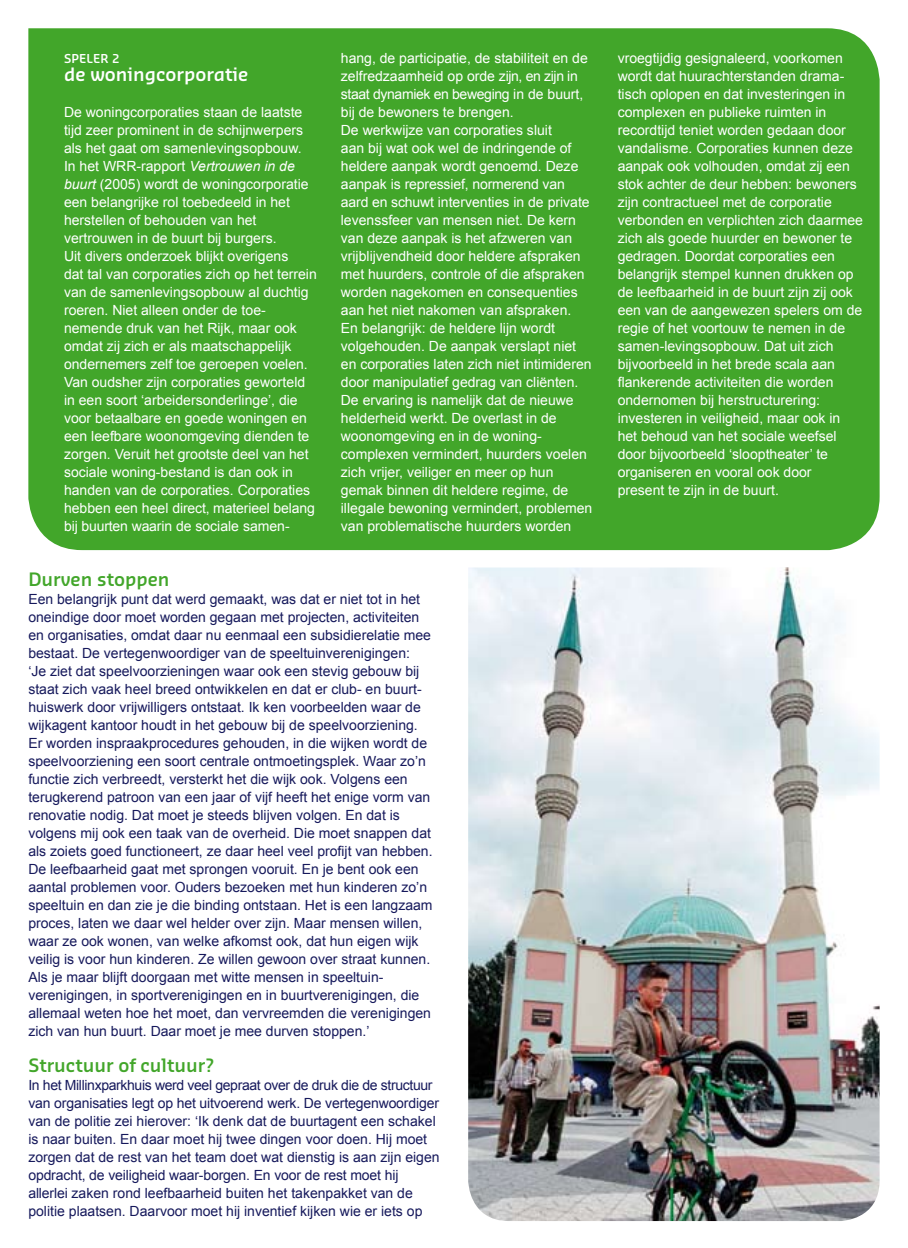
<style>
.page{position:relative;width:908px;height:1248px;background:#fff}
.page>*{position:absolute;margin:0;border:0;box-sizing:border-box;transform-origin:0 0}
.t1{font:600 18px "Sansa";color:#42a62a}
.t2{font:600 18px "Sansa";color:#fff}
.t3{font:14px/18px "Arial";color:#fff}
.t4{font:14px/18px "Arial";color:#16195c}
.t5{font:600 12px "Sansa";color:#fff}
.s1{font-style:italic}
</style>
<div class="page">
<div style="left:28px;top:28px;width:851px;height:522px;background:#42a62a"></div>
<img style="left:468px;top:567px;width:411px;height:653px">
<p class="t5" style="left:64px;top:51px;width:16px">Speler</p>
<p class="t5" style="left:112px;top:51px;width:9px">2</p>
<p class="t2" style="left:64px;top:62px;width:186px">de woningcorporatie</p>
<p class="t3" style="left:64px;top:103px;width:254px">De woningcorporaties staan de laatste tijd zeer prominent in de schijnwerpers als het gaat om samenlevingsopbouw.<br>In het WRR-rapport <span class="s1">Vertrouwen in de buurt</span> (2005) wordt de woningcorporatie een belangrijke rol toebedeeld in het herstellen of behouden van het vertrouwen in de buurt bij burgers.<br>Uit divers onderzoek blijkt overigens<br>dat tal van corporaties zich op het terrein van de samenlevingsopbouw al duchtig roeren. Niet alleen onder de toe&shy;nemende druk van het Rijk, maar ook omdat zij zich er als maatschappelijk ondernemers zelf toe geroepen voelen.<br>Van oudsher zijn corporaties geworteld in een soort ‘arbeidersonderlinge’, die voor betaalbare en goede woningen en een leefbare woonomgeving dienden te zorgen. Veruit het grootste deel van het sociale woning-bestand is dan ook in handen van de corporaties. Corporaties hebben een heel direct, materieel belang bij buurten waarin de sociale samen-</p>
<p class="t3" style="left:341px;top:49px;width:253px">hang, de participatie, de stabiliteit en de zelfredzaamheid op orde zijn, en zijn in staat dynamiek en beweging in de buurt, bij de bewoners te brengen.<br>De werkwijze van corporaties sluit<br>aan bij wat ook wel de indringende of heldere aanpak wordt genoemd. Deze aanpak is repressief, normerend van aard en schuwt interventies in de private levenssfeer van mensen niet. De kern van deze aanpak is het afzweren van vrijblijvendheid door heldere afspraken met huurders, controle of die afspraken worden nagekomen en consequenties aan het niet nakomen van afspraken.<br>En belangrijk: de heldere lijn wordt volgehouden. De aanpak verslapt niet en corporaties laten zich niet intimideren door manipulatief gedrag van cliënten.<br>De ervaring is namelijk dat de nieuwe helderheid werkt. De overlast in de woonomgeving en in de woning&shy;complexen vermindert, huurders voelen zich vrijer, veiliger en meer op hun gemak binnen dit heldere regime, de illegale bewoning vermindert, problemen van problematische huurders worden</p>
<p class="t3" style="left:617px;top:49px;width:247px">vroegtijdig gesignaleerd, voorkomen wordt dat huurachterstanden drama&shy;tisch oplopen en dat investeringen in complexen en publieke ruimten in recordtijd teniet worden gedaan door vandalisme. Corporaties kunnen deze aanpak ook volhouden, omdat zij een stok achter de deur hebben: bewoners zijn contractueel met de corporatie verbonden en verplichten zich daarmee zich als goede huurder en bewoner te gedragen. Doordat corporaties een belangrijk stempel kunnen drukken op de leefbaarheid in de buurt zijn zij ook een van de aangewezen spelers om de regie of het voortouw te nemen in de samen-levingsopbouw. Dat uit zich bijvoorbeeld in het brede scala aan flankerende activiteiten die worden ondernomen bij herstructurering: investeren in veiligheid, maar ook in het behoud van het sociale weefsel door bijvoorbeeld ‘slooptheater’ te organiseren en vooral ook door<br>present te zijn in de buurt.</p>
<p class="t1" style="left:28px;top:567px;width:143px">Durven stoppen</p>
<p class="t4" style="left:28px;top:589px;width:405px">Een belangrijk punt dat werd gemaakt, was dat er niet tot in het oneindige door moet worden gegaan met projecten, activiteiten en organisaties, omdat daar nu eenmaal een subsidierelatie mee bestaat. De vertegenwoordiger van de speeltuinverenigingen:<br>‘Je ziet dat speelvoorzieningen waar ook een stevig gebouw bij staat zich vaak heel breed ontwikkelen en dat er club- en buurt&shy;huiswerk door vrijwilligers ontstaat. Ik ken voorbeelden waar de wijkagent kantoor houdt in het gebouw bij de speelvoorziening.<br>Er worden inspraakprocedures gehouden, in die wijken wordt de speelvoorziening een soort centrale ontmoetingsplek. Waar zo’n functie zich verbreedt, versterkt het die wijk ook. Volgens een terugkerend patroon van een jaar of vijf heeft het enige vorm van renovatie nodig. Dat moet je steeds blijven volgen. En dat is volgens mij ook een taak van de overheid. Die moet snappen dat als zoiets goed functioneert, ze daar heel veel profijt van hebben.<br>De leefbaarheid gaat met sprongen vooruit. En je bent ook een aantal problemen voor. Ouders bezoeken met hun kinderen zo’n speeltuin en dan zie je die binding ontstaan. Het is een langzaam proces, laten we daar wel helder over zijn. Maar mensen willen, waar ze ook wonen, van welke afkomst ook, dat hun eigen wijk veilig is voor hun kinderen. Ze willen gewoon over straat kunnen.<br>Als je maar blijft doorgaan met witte mensen in speeltuin&shy;verenigingen, in sportverenigingen en in buurtverenigingen, die allemaal weten hoe het moet, dan vervreemden die verenigingen zich van hun buurt. Daar moet je mee durven stoppen.’</p>
<p class="t1" style="left:28px;top:1053px;width:187px">Structuur of cultuur?</p>
<p class="t4" style="left:28px;top:1075px;width:412px">In het Millinxparkhuis werd veel gepraat over de druk die de structuur van organisaties legt op het uitvoerend werk. De vertegenwoordiger van de politie zei hierover: ‘Ik denk dat de buurtagent een schakel is naar buiten. En daar moet hij twee dingen voor doen. Hij moet zorgen dat de rest van het team doet wat dienstig is aan zijn eigen opdracht, de veiligheid waar-borgen. En voor de rest moet hij allerlei zaken rond leefbaarheid buiten het takenpakket van de politie plaatsen. Daarvoor moet hij inventief kijken wie er iets op</p>
</div>
